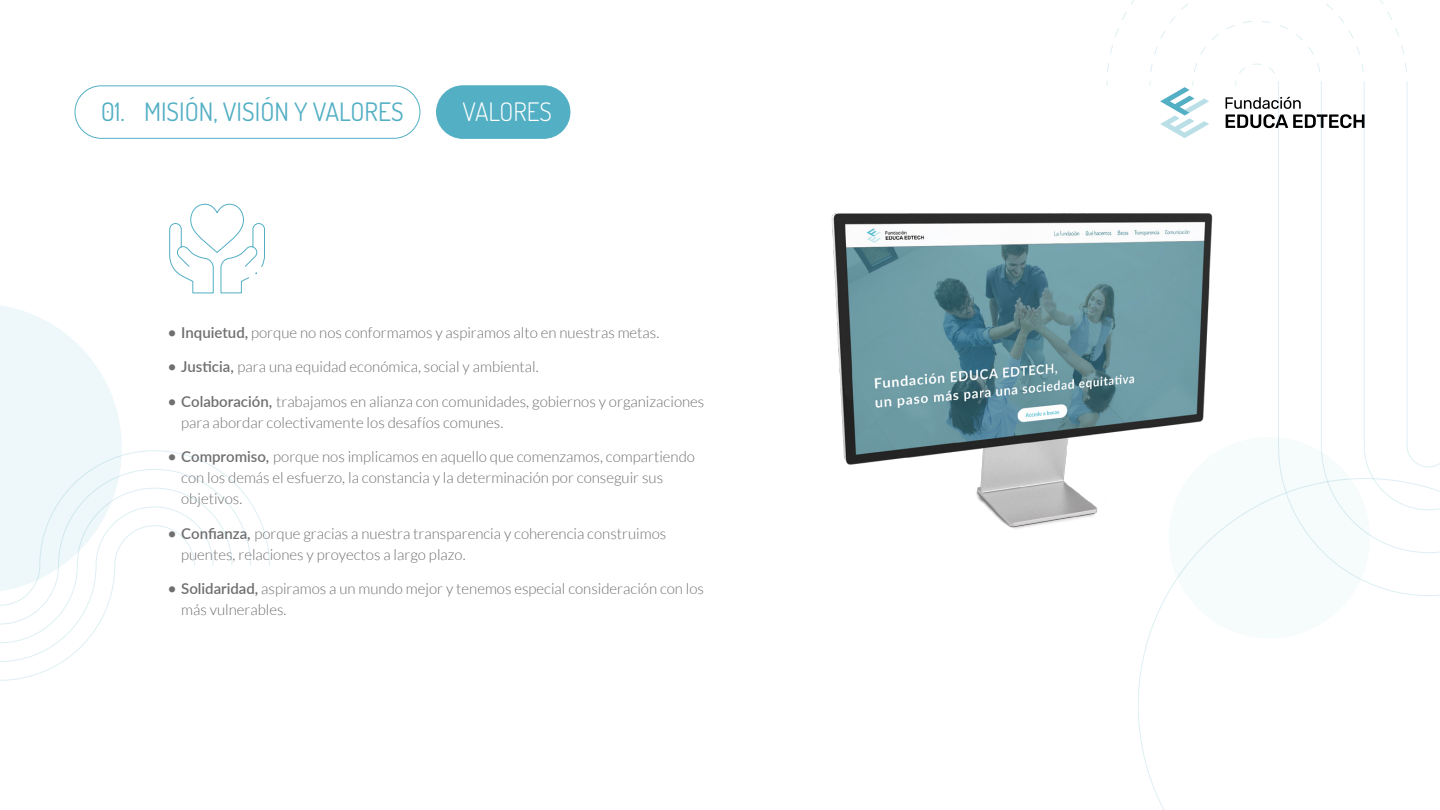
<style>
.page{position:relative;width:1440px;height:810px;background:#fff}
.page>*{position:absolute;margin:0;border:0;box-sizing:border-box;transform-origin:0 0}
.t1{font:25.5px "Dosis";color:#53afc4}
.t2{font:300 25.5px "Dosis";color:#fff}
.t3{font:300 15px/21px "Lato";color:#706f6f}
.s1{font-weight:600}
</style>
<div class="page">
<div style="left:75px;top:86px;width:345px;height:53px;border:1px solid #53afc4;border-radius:26px"></div>
<div style="left:437px;top:86px;width:133px;height:52px;background:#53afc4;border-radius:26px"></div>
<div style="left:436px;top:86px;width:134px;height:53px;border:1px solid #53afc4;border-radius:26px"></div>
<img style="left:553px;top:81px;width:554px;height:448px">
<svg style="left:169px;top:204px;width:96px;height:90px"></svg>
<svg style="left:0;top:305px;width:270px;height:375px"></svg>
<svg style="left:1107px;top:0;width:333px;height:638px"></svg>
<h1 class="t1" style="left:101px;top:93px;width:304px">01. MISIÓN, VISIÓN Y VALORES</h1>
<h1 class="t2" style="left:463px;top:94px;width:91px">VALORES</h1>
<p class="t3" style="left:168px;top:322px;width:493px"><span class="s1">• Inquietud,</span> porque no nos conformamos y aspiramos alto en nuestras metas.</p>
<p class="t3" style="left:168px;top:356px;width:373px"><span class="s1">• Justicia,</span> para una equidad económica, social y ambiental.</p>
<p class="t3" style="left:181px;top:391px;width:525px;text-indent:-14px"><span class="s1">• Colaboración,</span> trabajamos en alianza con comunidades, gobiernos y organizaciones para abordar colectivamente los desafíos comunes.</p>
<p class="t3" style="left:181px;top:446px;width:515px;text-indent:-14px"><span class="s1">• Compromiso,</span> porque nos implicamos en aquello que comenzamos, compartiendo con los demás el esfuerzo, la constancia y la determinación por conseguir sus objetivos.</p>
<p class="t3" style="left:181px;top:523px;width:487px;text-indent:-14px"><span class="s1">• Confianza,</span> porque gracias a nuestra transparencia y coherencia construimos puentes, relaciones y proyectos a largo plazo.</p>
<p class="t3" style="left:181px;top:578px;width:524px;text-indent:-14px"><span class="s1">• Solidaridad,</span> aspiramos a un mundo mejor y tenemos especial consideración con los más vulnerables.</p>
</div>
